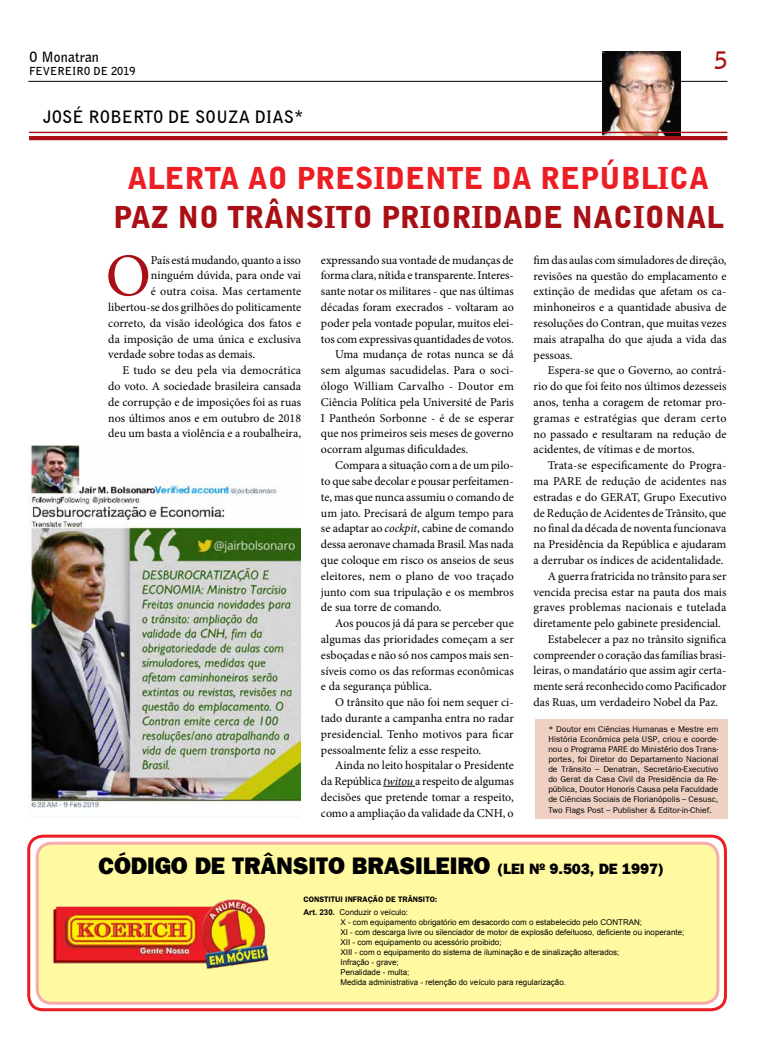
<style>
.page{position:relative;width:780px;height:1063px;background:#fff}
.page>*{position:absolute;margin:0;border:0;box-sizing:border-box;transform-origin:0 0}
.t1{font:60.6px "Minion Pro";color:#a90f14}
.t2{font:900 30px "Bell Gothic BT";color:#a90f14}
.t3{font:900 30px "Bell Gothic BT";color:#ed1d24}
.t4{font:24px "Frankfurt Gothic Heavy Plain";letter-spacing:-.005em;color:#000}
.t5{font:700 24px "Bell Gothic BT";color:#a90f14}
.t6{font:700 17px "Bell Gothic BT";color:#000}
.t7{font:15px "Frankfurt Gothic Heavy Plain";letter-spacing:-.005em;color:#000}
.t8{font:700 14px "Bell Gothic BT";color:#000}
.t9{font:12px/15.8px "Minion Pro";color:#000;text-align:justify}
.t10{font:12px "Minion Pro";letter-spacing:.02em;color:#000}
.t11{font:700 11px "Bell Gothic BT";color:#000}
.t12{font:8.5px/10px "Frankfurt Gothic Plain";color:#000;text-align:justify}
.t13{font:8px/10px "Arial";color:#000}
.t14{font:700 8px "Frankfurt Gothic";color:#000}
.s1{font-style:italic}
.s2{font-size:15px}
.s3{font-weight:700}
</style>
<div class="page">
<hr style="left:28px;top:81px;width:699px;height:1px;background:#000">
<img style="left:602px;top:51px;width:79px;height:85px">
<hr style="left:29px;top:132px;width:698px;height:1px;background:#a90f14">
<hr style="left:29px;top:136px;width:698px;height:4px;background:#a90f14">
<div style="left:534px;top:719px;width:193px;height:100px;background:#efd1c4"></div>
<svg style="left:29px;top:836px;width:696px;height:174px"></svg>
<div style="left:27px;top:835px;width:700px;height:176px;border:3px solid #ed1d24;border-radius:14px"></div>
<div style="left:37px;top:843px;width:681px;height:160px;background:#fffaa1;border-radius:14px"></div>
<div style="left:36px;top:842px;width:683px;height:163px;border:3px solid #ed1d24;border-radius:14px"></div>
<img style="left:53px;top:899px;width:216px;height:69px">
<hr style="left:383px;top:786px;width:32px;height:1px;background:#000">
<img style="left:28px;top:445px;width:272px;height:364px">
<p class="t8" style="left:29px;top:47px;width:71px">O Monatran</p>
<p class="t11" style="left:29px;top:64px;width:108px">FEVEREIRO DE 2019</p>
<h3 class="t6" style="left:43px;top:106px;width:262px">JOSÉ ROBERTO DE SOUZA DIAS*</h3>
<h3 class="t5" style="left:714px;top:45px;width:15px">5</h3>
<h2 class="t3" style="left:128px;top:160px;width:583px">ALERTA AO PRESID ENTE DA REPÚBLICA</h2>
<h2 class="t2" style="left:113px;top:199px;width:611px">PAZ NO TRÂNSITO PRIORIDAD E NACIONAL</h2>
<h1 class="t1" style="left:106px;top:235px;width:47px">O</h1>
<p class="t9" style="left:151px;top:252px;width:152px">País está mudando, quanto a isso</p>
<p class="t9" style="left:151px;top:268px;width:152px">ninguém dúvida, para onde vai</p>
<p class="t9" style="left:151px;top:284px;width:152px">é outra coisa. Mas certamente</p>
<p class="t9" style="left:108px;top:299px;width:194px">libertou-se dos grilhões do politicamente</p>
<p class="t9" style="left:108px;top:315px;width:194px">correto, da visão ideológica dos fatos e</p>
<p class="t9" style="left:108px;top:331px;width:194px">da imposição de uma única e exclusiva</p>
<p class="t9" style="left:108px;top:347px;width:148px">verdade sobre todas as demais.</p>
<p class="t9" style="left:122px;top:363px;width:180px">E tudo se deu pela via democrática</p>
<p class="t9" style="left:108px;top:378px;width:194px">do voto. A sociedade brasileira cansada</p>
<p class="t9" style="left:108px;top:394px;width:194px">de corrupção e de imposições foi as ruas</p>
<p class="t9" style="left:108px;top:410px;width:194px">nos últimos anos e em outubro de 2018</p>
<p class="t9" style="left:108px;top:426px;width:194px">deu um basta a violência e a roubalheira,</p>
<p class="t9" style="left:321px;top:252px;width:194px">expressando sua vontade de mudanças de</p>
<p class="t9" style="left:321px;top:268px;width:194px">forma clara, nítida e transparente. Interes-</p>
<p class="t9" style="left:321px;top:284px;width:194px">sante notar os militares - que nas últimas</p>
<p class="t9" style="left:321px;top:299px;width:194px">décadas foram execrados - voltaram ao</p>
<p class="t9" style="left:321px;top:315px;width:194px">poder pela vontade popular, muitos elei-</p>
<p class="t9" style="left:321px;top:331px;width:194px">tos com expressivas quantidades de votos.</p>
<p class="t9" style="left:335px;top:347px;width:180px">Uma mudança de rotas nunca se dá</p>
<p class="t9" style="left:321px;top:363px;width:194px">sem algumas sacudidelas. Para o soci-</p>
<p class="t10" style="left:321px;top:378px;width:194px">ólogo William Carvalho - Doutor em</p>
<p class="t9" style="left:321px;top:394px;width:194px">Ciência Política pela Université de Paris</p>
<p class="t9" style="left:321px;top:410px;width:194px">I Pantheón Sorbonne - é de se esperar</p>
<p class="t9" style="left:321px;top:426px;width:194px">que nos primeiros seis meses de governo</p>
<p class="t9" style="left:321px;top:442px;width:149px">ocorram algumas dificuldades.</p>
<p class="t9" style="left:335px;top:457px;width:180px">Compara a situação com a de um pilo-</p>
<p class="t9" style="left:321px;top:473px;width:194px">to que sabe decolar e pousar perfeitamen-</p>
<p class="t9" style="left:321px;top:489px;width:194px">te, mas que nunca assumiu o comando de</p>
<p class="t9" style="left:321px;top:505px;width:194px">um jato. Precisará de algum tempo para</p>
<p class="t9" style="left:321px;top:521px;width:194px">se adaptar ao <span class="s1">cockpit</span>, cabine de comando</p>
<p class="t9" style="left:321px;top:536px;width:194px">dessa aeronave chamada Brasil. Mas nada</p>
<p class="t9" style="left:321px;top:552px;width:194px">que coloque em risco os anseios de seus</p>
<p class="t9" style="left:321px;top:568px;width:194px">eleitores, nem o plano de voo traçado</p>
<p class="t9" style="left:321px;top:584px;width:194px">junto com sua tripulação e os membros</p>
<p class="t9" style="left:321px;top:600px;width:122px">de sua torre de comando.</p>
<p class="t9" style="left:335px;top:615px;width:180px">Aos poucos já dá para se perceber que</p>
<p class="t9" style="left:321px;top:631px;width:194px">algumas das prioridades começam a ser</p>
<p class="t9" style="left:321px;top:647px;width:194px">esboçadas e não só nos campos mais sen-</p>
<p class="t9" style="left:321px;top:663px;width:194px">síveis como os das reformas econômicas</p>
<p class="t9" style="left:321px;top:679px;width:112px">e da segurança pública.</p>
<p class="t9" style="left:335px;top:694px;width:180px">O trânsito que não foi nem sequer ci-</p>
<p class="t9" style="left:321px;top:710px;width:194px">tado durante a campanha entra no radar</p>
<p class="t9" style="left:321px;top:726px;width:194px">presidencial. Tenho motivos para ficar</p>
<p class="t9" style="left:321px;top:742px;width:162px">pessoalmente feliz a esse respeito.</p>
<p class="t9" style="left:335px;top:758px;width:180px">Ainda no leito hospitalar o Presidente</p>
<p class="t9" style="left:321px;top:773px;width:194px">da República <span class="s1">twitou</span> a respeito de algumas</p>
<p class="t9" style="left:321px;top:789px;width:194px">decisões que pretende tomar a respeito,</p>
<p class="t9" style="left:321px;top:805px;width:194px">como a ampliação da validade da CNH, o</p>
<p class="t9" style="left:533px;top:252px;width:194px">fim das aulas com simuladores de direção, revisões na questão do emplacamento e extinção de medidas que afetam os ca&shy;minhoneiros e a quantidade abusiva de resoluções do Contran, que muitas vezes mais atrapalha do que ajuda a vida das pessoas.</p>
<p class="t9" style="left:533px;top:363px;width:194px;text-indent:14px">Espera-se que o Governo, ao contrá&shy;rio do que foi feito nos últimos dezesseis anos, tenha a coragem de retomar pro&shy;gramas e estratégias que deram certo no passado e resultaram na redução de acidentes, de vítimas e de mortos.</p>
<p class="t9" style="left:548px;top:458px;width:180px">Trata-se especificamente do Progra-</p>
<p class="t9" style="left:533px;top:473px;width:194px">ma PARE de redução de acidentes nas</p>
<p class="t9" style="left:533px;top:489px;width:194px">estradas e do GERAT, Grupo Executivo</p>
<p class="t9" style="left:533px;top:505px;width:194px">de Redução de Acidentes de Trânsito, que</p>
<p class="t9" style="left:533px;top:521px;width:194px">no final da década de noventa funcionava</p>
<p class="t9" style="left:533px;top:537px;width:194px">na Presidência da República e ajudaram</p>
<p class="t9" style="left:533px;top:552px;width:191px">a derrubar os índices de acidentalidade.</p>
<p class="t9" style="left:548px;top:568px;width:180px">A guerra fratricida no trânsito para ser</p>
<p class="t9" style="left:533px;top:584px;width:194px">vencida precisa estar na pauta dos mais</p>
<p class="t9" style="left:533px;top:600px;width:194px">graves problemas nacionais e tutelada</p>
<p class="t9" style="left:533px;top:616px;width:189px">diretamente pelo gabinete presidencial.</p>
<p class="t9" style="left:548px;top:631px;width:180px">Estabelecer a paz no trânsito significa</p>
<p class="t9" style="left:533px;top:647px;width:194px">compreender o coração das famílias brasi-</p>
<p class="t9" style="left:533px;top:663px;width:194px">leiras, o mandatário que assim agir certa-</p>
<p class="t9" style="left:533px;top:679px;width:194px">mente será reconhecido como Pacificador</p>
<p class="t9" style="left:533px;top:694px;width:186px">das Ruas, um verdadeiro Nobel da Paz.</p>
<p class="t12" style="left:548px;top:724px;width:172px">* Doutor em Ciências Humanas e Mestre em História Econômica pela USP, criou e coorde&shy;nou o Programa PARE do Ministério dos Trans&shy;portes, foi Diretor do Departamento Nacional de Trânsito – Denatran, Secretário-Executivo do Gerat da Casa Civil da Presidência da Re&shy;pública, Doutor Honoris Causa pela Faculdade de Ciências Sociais de Florianópolis – Cesusc,</p>
<p class="t12" style="left:548px;top:805px;width:165px">Two Flags Post – Publisher &amp; Editor-in-Chief.</p>
<h3 class="t4" style="left:99px;top:852px;width:412px">CÓDIGO DE TRÂNSITO BRASILEIRO <span class="s2">(LEI</span></h3>
<p class="t7" style="left:529px;top:860px;width:136px">Nº 9.503, DE 1997)</p>
<p class="t14" style="left:303px;top:894px;width:11px">CONSTITUI</p>
<p class="t14" style="left:345px;top:894px;width:6px">INFRAÇÃO</p>
<p class="t14" style="left:386px;top:894px;width:18px">DE TRÂNSITO</p>
<p class="t14" style="left:435px;top:894px;width:4px">:</p>
<p class="t13" style="left:340px;top:907px;width:345px;text-indent:-37px"><span class="s3">Art. 230.</span> Conduzir o veículo:<br>X - com equipamento obrigatório em desacordo com o estabelecido pelo CONTRAN;<br>XI - com descarga livre ou silenciador de motor de explosão defeituoso, deficiente ou inoperante; XII - com equipamento ou acessório proibido;<br>XIII - com o equipamento do sistema de iluminação e de sinalização alterados;<br>Infração - grave;<br>Penalidade - multa;<br>Medida administrativa - retenção do veículo para regularização.</p>
</div>
